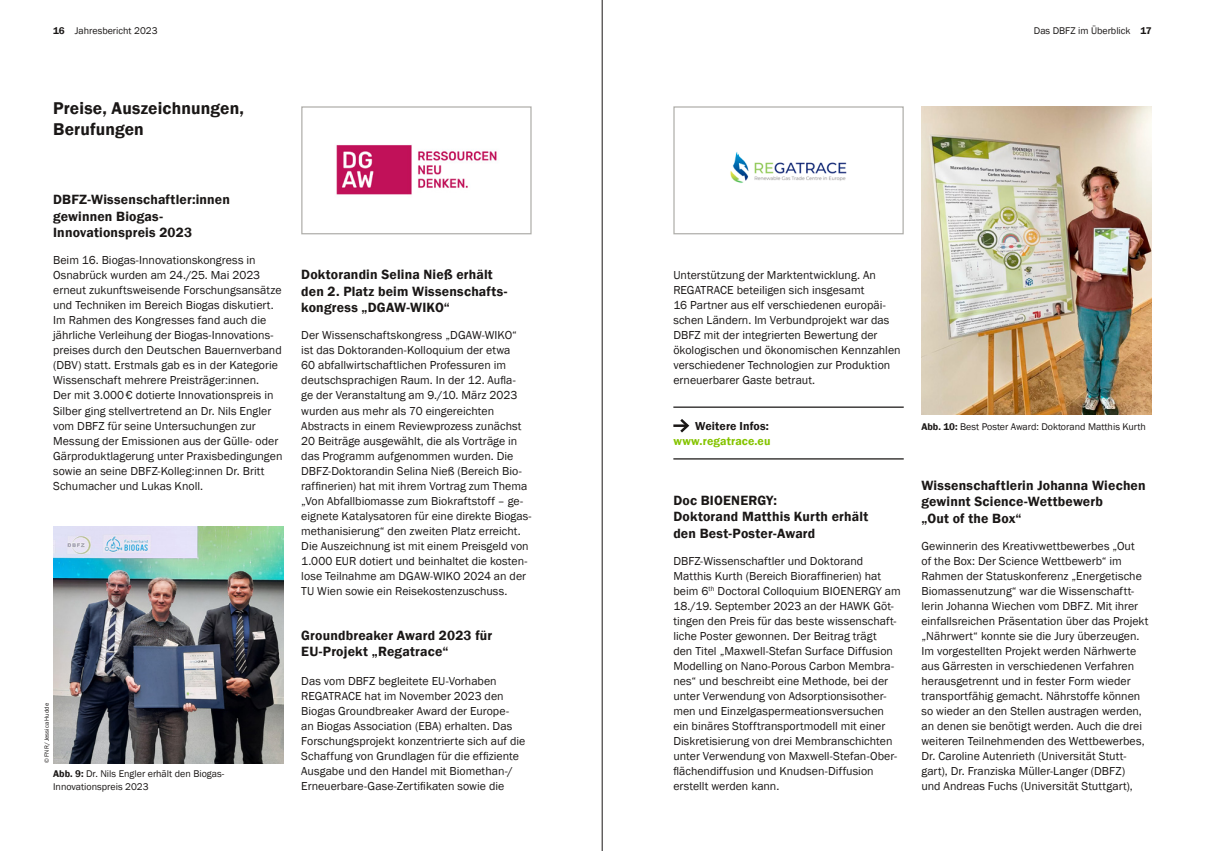
<style>
.page{position:relative;width:1205px;height:851px;background:#fff}
.page>*{position:absolute;margin:0;border:0;box-sizing:border-box;transform-origin:0 0}
.neu_Ü2{font:600 17.5px/21px "Franklin Gothic";letter-spacing:.01em;color:#1a1716}
.neu_Ü3{font:600 13.75px/16.5px "Franklin Gothic";letter-spacing:.015em;color:#1a1716}
.neu_Text{font:11.88px/15px "Franklin Gothic";color:#1a1716}
.neu_Text-2{font:600 11.88px "Franklin Gothic";letter-spacing:.01em;color:#85c400}
.neu_Text-3{font:600 11.88px "Franklin Gothic";letter-spacing:.01em;color:#1a1716}
.t1{font:10px/12.5px "Franklin Gothic";color:#1a1716}
.neu_BN{font:6.25px "Franklin Gothic";color:#1a1716}
.s1{font-weight:600}
</style>
<div class="page">
<hr style="left:673px;top:424px;width:14px;height:3px;background:#1a1716">
<svg style="left:677px;top:419px;width:13px;height:14px"></svg>
<img style="left:53px;top:526px;width:230px;height:237px">
<img style="left:336px;top:145px;width:161px;height:50px">
<div style="left:301px;top:106px;width:230px;height:128px;border:1px solid #b0afab"></div>
<hr style="left:673px;top:458px;width:231px;height:1px;background:#1a1716">
<hr style="left:673px;top:406px;width:231px;height:2px;background:#1a1716">
<img style="left:921px;top:106px;width:231px;height:308px">
<div style="left:673px;top:106px;width:231px;height:128px;border:1px solid #b0afab"></div>
<img style="left:730px;top:152px;width:117px;height:31px">
<hr style="left:602px;top:0;width:1px;height:850px;background:#1a1716">
<p class="t1" style="left:53px;top:24px;width:106px"><span class="s1">16</span> Jahresbericht 2023</p>
<p class="t1" style="left:1034px;top:24px;width:119px">Das DBFZ im Überblick <span class="s1">17</span></p>
<p class="neu_Ü2" style="left:53px;top:98px;width:192px">Preise, Auszeichnungen,<br>Berufungen</p>
<p class="neu_Ü3" style="left:53px;top:192px;width:178px">DBFZ-Wissenschaftler:innen gewinnen Biogas-<br>Innovationspreis 2023</p>
<p class="neu_Text" style="left:53px;top:253px;width:231px">Beim 16. Biogas-Innovationskongress in Osnabrück wurden am 24./25. Mai 2023 erneut zukunftsweisende Forschungsansätze und Techniken im Bereich Biogas diskutiert.<br>Im Rahmen des Kongresses fand auch die jährliche Verleihung der Biogas-Innovations&shy;preises durch den Deutschen Bauernverband (DBV) statt. Erstmals gab es in der Kategorie Wissenschaft mehrere Preisträger:innen.<br>Der mit 3.000€ dotierte Innovationspreis in Silber ging stellvertretend an Dr. Nils Engler vom DBFZ für seine Untersuchungen zur Messung der Emissionen aus der Gülle- oder Gärproduktlagerung unter Praxisbedingungen sowie an seine DBFZ-Kolleg:innen Dr. Britt Schumacher und Lukas Knoll.</p>
<p class="neu_BN" style="left:43px;top:763px;width:61px;rotate:-90deg">© FNR/Jessica Hudde</p>
<p class="t1" style="left:53px;top:767px;width:173px"><span class="s1">Abb. 9:</span> Dr. Nils Engler erhält den Biogas-<br>Innovationspreis 2023</p>
<p class="neu_Ü3" style="left:301px;top:267px;width:207px">Doktorandin Selina Nieß erhält den 2. Platz beim Wissenschafts&shy;kongress „DGAW-WIKO“</p>
<p class="neu_Text" style="left:301px;top:328px;width:232px">Der Wissenschaftskongress „DGAW-WIKO“ ist das Doktoranden-Kolloquium der etwa<br>60 abfallwirtschaftlichen Professuren im deutschsprachigen Raum. In der 12. Aufla-<br>ge der Veranstaltung am 9./10. März 2023 wurden aus mehr als 70 eingereichten Abstracts in einem Reviewprozess zunächst 20 Beiträge ausgewählt, die als Vorträge in das Programm aufgenommen wurden. Die DBFZ-Doktorandin Selina Nieß (Bereich Bio&shy;raffinerien) hat mit ihrem Vortrag zum Thema „Von Abfallbiomasse zum Biokraftstoff – ge&shy;eignete Katalysatoren für eine direkte Biogas&shy;methanisierung“ den zweiten Platz erreicht.<br>Die Auszeichnung ist mit einem Preisgeld von 1.000 EUR dotiert und beinhaltet die kosten&shy;lose Teilnahme am DGAW-WIKO 2024 an der TU Wien sowie ein Reisekostenzuschuss.</p>
<p class="neu_Ü3" style="left:301px;top:627px;width:192px">Groundbreaker Award 2023 für<br>EU-Projekt „Regatrace“</p>
<p class="neu_Text" style="left:301px;top:673px;width:226px">Das vom DBFZ begleitete EU-Vorhaben REGATRACE hat im November 2023 den Biogas Groundbreaker Award der Europe-<br>an Biogas Association (EBA) erhalten. Das Forschungsprojekt konzentrierte sich auf die Schaffung von Grundlagen für die effiziente Ausgabe und den Handel mit Biomethan-/ Erneuerbare-Gase-Zertifikaten sowie die</p>
<p class="neu_Text" style="left:673px;top:268px;width:229px">Unterstützung der Marktentwicklung. An REGATRACE beteiligen sich insgesamt<br>16 Partner aus elf verschiedenen europäi&shy;schen Ländern. Im Verbundprojekt war das DBFZ mit der integrierten Bewertung der ökologischen und ökonomischen Kennzahlen verschiedener Technologien zur Produktion erneuerbarer Gaste betraut.</p>
<p class="neu_Text-3" style="left:695px;top:418px;width:75px">Weitere Infos:</p>
<p class="neu_Text-2" style="left:673px;top:433px;width:99px">www.regatrace.eu</p>
<p class="neu_Ü3" style="left:673px;top:492px;width:196px">Doc BIOENERGY:<br>Doktorand Matthis Kurth erhält den Best-Poster-Award</p>
<p class="neu_Text" style="left:673px;top:553px;width:229px">DBFZ-Wissenschaftler und Doktorand Matthis Kurth (Bereich Bioraffinerien) hat beim 6<sup>th</sup> Doctoral Colloquium BIOENERGY am 18./19. September 2023 an der HAWK Göt&shy;tingen den Preis für das beste wissenschaft&shy;liche Poster gewonnen. Der Beitrag trägt<br>den Titel „Maxwell-Stefan Surface Diffusion Modelling on Nano-Porous Carbon Membra&shy;nes“ und beschreibt eine Methode, bei der unter Verwendung von Adsorptionsisother&shy;men und Einzelgaspermeationsversuchen ein binäres Stofftransportmodell mit einer Diskretisierung von drei Membranschichten unter Verwendung von Maxwell-Stefan-Ober&shy;flächendiffusion und Knudsen-Diffusion erstellt werden kann.</p>
<p class="t1" style="left:921px;top:420px;width:226px"><span class="s1">Abb. 10:</span> Best Poster Award: Doktorand Matthis Kurth</p>
<p class="neu_Ü3" style="left:921px;top:477px;width:226px">Wissenschaftlerin Johanna Wiechen gewinnt Science-Wettbewerb<br>„Out of the Box“</p>
<p class="neu_Text" style="left:921px;top:538px;width:229px">Gewinnerin des Kreativwettbewerbes „Out<br>of the Box: Der Science Wettbewerb“ im Rahmen der Statuskonferenz „Energetische Biomassenutzung“ war die Wissenschaftt&shy;lerin Johanna Wiechen vom DBFZ. Mit ihrer einfallsreichen Präsentation über das Projekt „Nährwert“ konnte sie die Jury überzeugen.<br>Im vorgestellten Projekt werden Närhwerte aus Gärresten in verschiedenen Verfahren herausgetrennt und in fester Form wieder transportfähig gemacht. Nährstoffe können so wieder an den Stellen austragen werden, an denen sie benötigt werden. Auch die drei weiteren Teilnehmenden des Wettbewerbes, Dr. Caroline Autenrieth (Universität Stutt&shy;gart), Dr. Franziska Müller-Langer (DBFZ)<br>und Andreas Fuchs (Universität Stuttgart),</p>
</div>
